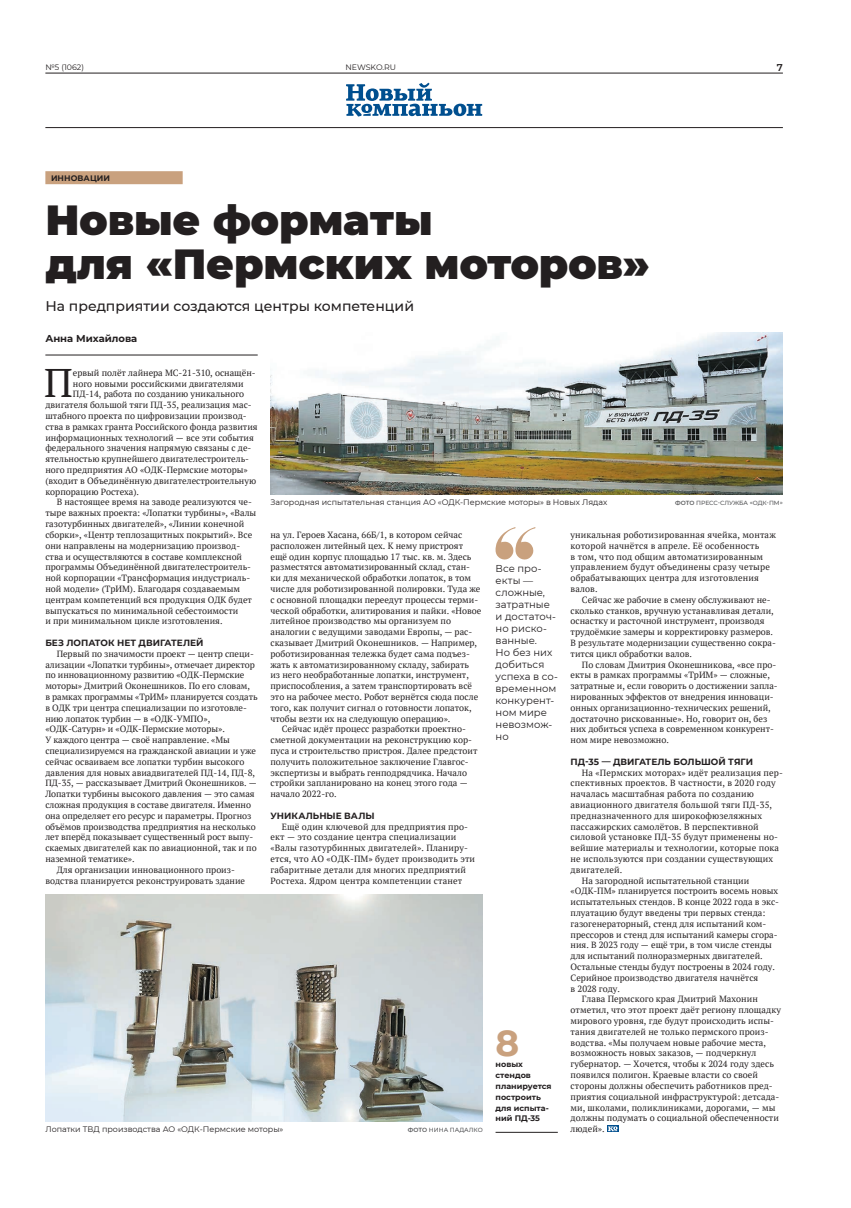
<style>
.page{position:relative;width:851px;height:1208px;background:#fff}
.page>*{position:absolute;margin:0;border:0;box-sizing:border-box;transform-origin:0 0}
.Заголовок_42{font:900 42px/43.2px "Montserrat";color:#231f20}
.Первый_абзац{font:39.9px "PT Serif";color:#231f20}
.Цифра36{font:700 36px "Montserrat";color:#c9a17e}
.Лид{font:500 14px "Montserrat";color:#231f20}
.Цитата_2{font:10px/12px "Montserrat";color:#231f20}
.Автор{font:700 10px "Montserrat";color:#231f20}
.t1{font:600 9.9px "Montserrat";color:#231f20}
.Основной_текст{font:9px/10.8px "PT Serif";color:#231f20}
.Первый_абзац-2{font:9px "PT Serif";color:#231f20}
.Подзаг_в_тексте{font:700 9px "Montserrat";color:#231f20}
.Подпись_к_фото{font:8px "Montserrat";color:#231f20}
.Факты_и_цифры{font:700 8px/10.8px "Montserrat";color:#231f20}
.Рубрика{font:700 8px "Montserrat";letter-spacing:.005em;color:#231f20}
.t2{font:7.9px "Montserrat";color:#231f20}
.Фотограф{font:500 6px "Montserrat";color:#57585a}
.s1{font-weight:600}
</style>
<div class="page">
<hr style="left:45px;top:127px;width:737px;height:1px;background:#231f20">
<hr style="left:45px;top:73px;width:737px;height:1px;background:#231f20">
<svg style="left:346px;top:83px;width:136px;height:34px"></svg>
<hr style="left:45px;top:355px;width:213px;height:1px;background:#231f20">
<div style="left:45px;top:171px;width:138px;height:13px;background:#c9a17e"></div>
<svg style="left:607px;top:1125px;width:11px;height:7px"></svg>
<svg style="left:607px;top:1126px;width:10px;height:5px"></svg>
<img style="left:270px;top:333px;width:512px;height:162px">
<img style="left:45px;top:894px;width:437px;height:227px">
<hr style="left:495px;top:1132px;width:62px;height:1px;background:#231f20">
<svg style="left:495px;top:527px;width:40px;height:32px"></svg>
<p class="t2" style="left:45px;top:62px;width:40px">№5 (1062)</p>
<p class="t2" style="left:345px;top:62px;width:52px">NEWSKO.RU</p>
<p class="t1" style="left:776px;top:60px;width:7px">7</p>
<p class="Рубрика" style="left:51px;top:173px;width:60px">ИННОВАЦИИ</p>
<p class="Заголовок_42" style="left:45px;top:196px;width:606px">Новые форматы<br>для «Пермских моторов»</p>
<p class="Лид" style="left:45px;top:296px;width:370px">На предприятии создаются центры компетенций</p>
<p class="Автор" style="left:45px;top:332px;width:93px">Анна Михайлова</p>
<p class="Первый_абзац" style="left:44px;top:357px;width:30px">П</p>
<p class="Первый_абзац-2" style="left:73px;top:367px;width:184px">ервый полёт лайнера МС-21-310, оснащён-</p>
<p class="Первый_абзац-2" style="left:73px;top:377px;width:172px">ного новыми российскими двигателями</p>
<p class="Первый_абзац-2" style="left:73px;top:388px;width:173px">ПД-14, работа по созданию уникального</p>
<p class="Первый_абзац-2" style="left:45px;top:399px;width:208px">двигателя большой тяги ПД-35, реализация мас-</p>
<p class="Первый_абзац-2" style="left:45px;top:410px;width:203px">штабного проекта по цифровизации производ-</p>
<p class="Первый_абзац-2" style="left:45px;top:421px;width:214px">ства в рамках гранта Российского фонда развития</p>
<p class="Первый_абзац-2" style="left:45px;top:431px;width:210px">информационных технологий — все эти события</p>
<p class="Первый_абзац-2" style="left:45px;top:442px;width:207px">федерального значения напрямую связаны с де-</p>
<p class="Первый_абзац-2" style="left:45px;top:453px;width:205px">ятельностью крупнейшего двигателестроитель-</p>
<p class="Первый_абзац-2" style="left:45px;top:464px;width:204px">ного предприятия АО «ОДК-Пермские моторы»</p>
<p class="Первый_абзац-2" style="left:45px;top:475px;width:212px">(входит в Объединённую двигателестроительную</p>
<p class="Первый_абзац-2" style="left:45px;top:485px;width:95px">корпорацию Ростеха).</p>
<p class="Основной_текст" style="left:45px;top:497px;width:212px;text-indent:11px">В настоящее время на заводе реализуются че&shy;тыре важных проекта: «Лопатки турбины», «Валы газотурбинных двигателей», «Линии конечной сборки», «Центр теплозащитных покрытий». Все они направлены на модернизацию производ&shy;ства и осуществляются в составе комплексной программы Объединённой двигателестроитель&shy;ной корпорации «Трансформация индустриаль&shy;ной модели» (ТрИМ). Благодаря создаваемым центрам компетенций вся продукция ОДК будет выпускаться по минимальной себестоимости<br>и при минимальном цикле изготовления.</p>
<p class="Подзаг_в_тексте" style="left:45px;top:636px;width:159px">БЕЗ ЛОПАТОК НЕТ ДВИГАТЕЛЕЙ</p>
<p class="Основной_текст" style="left:45px;top:648px;width:214px;text-indent:11px">Первый по значимости проект — центр специ&shy;ализации «Лопатки турбины», отмечает директор по инновационному развитию «ОДК-Пермские моторы» Дмитрий Оконешников. По его словам,<br>в рамках программы «ТрИМ» планируется создать в ОДК три центра специализации по изготовле&shy;нию лопаток турбин — в «ОДК-УМПО», «ОДК-Сатурн» и «ОДК-Пермские моторы».<br>У каждого центра — своё направление. «Мы специализируемся на гражданской авиации и уже сейчас осваиваем все лопатки турбин высокого давления для новых авиадвигателей ПД-14, ПД-8, ПД-35, — рассказывает Дмитрий Оконешников. — Лопатки турбины высокого давления — это самая сложная продукция в составе двигателя. Именно она определяет его ресурс и параметры. Прогноз объёмов производства предприятия на несколько лет вперёд показывает существенный рост выпу&shy;скаемых двигателей как по авиационной, так и по наземной тематике».</p>
<p class="Основной_текст" style="left:45px;top:864px;width:201px;text-align:center">Для организации инновационного произ&shy;водства планируется реконструировать здание</p>
<p class="Подпись_к_фото" style="left:270px;top:497px;width:338px">Загородная испытательная станция АО «ОДК-Пермские моторы» в Новых Лядах</p>
<p class="Фотограф" style="left:675px;top:499px;width:109px"><span class="s1">ФОТО</span> ПРЕСС-СЛУЖБА «ОДК-ПМ»</p>
<p class="Основной_текст" style="left:570px;top:529px;width:207px">уникальная роботизированная ячейка, монтаж которой начнётся в апреле. Её особенность<br>в том, что под общим автоматизированным управлением будут объединены сразу четыре обрабатывающих центра для изготовления валов.</p>
<p class="Основной_текст" style="left:570px;top:594px;width:207px;text-indent:11px">Сейчас же рабочие в смену обслуживают не&shy;сколько станков, вручную устанавливая детали, оснастку и расточной инструмент, производя трудоёмкие замеры и корректировку размеров.<br>В результате модернизации существенно сокра&shy;тится цикл обработки валов.</p>
<p class="Основной_текст" style="left:570px;top:659px;width:209px;text-indent:11px">По словам Дмитрия Оконешникова, «все про&shy;екты в рамках программы «ТрИМ» — сложные, затратные и, если говорить о достижении запла&shy;нированных эффектов от внедрения инноваци&shy;онных организационно-технических решений, достаточно рискованные». Но, говорит он, без них добиться успеха в современном конкурент&shy;ном мире невозможно.</p>
<p class="Подзаг_в_тексте" style="left:570px;top:755px;width:184px">ПД-35 — ДВИГАТЕЛЬ БОЛЬШОЙ ТЯГИ</p>
<p class="Основной_текст" style="left:570px;top:767px;width:214px;text-indent:11px">На «Пермских моторах» идёт реализация пер&shy;спективных проектов. В частности, в 2020 году началась масштабная работа по созданию авиационного двигателя большой тяги ПД-35, предназначенного для широкофюзеляжных пассажирских самолётов. В перспективной силовой установке ПД-35 будут применены но&shy;вейшие материалы и технологии, которые пока не используются при создании существующих двигателей.</p>
<p class="Основной_текст" style="left:570px;top:875px;width:210px;text-indent:11px">На загородной испытательной станции «ОДК-ПМ» планируется построить восемь новых испытательных стендов. В конце 2022 года в экс&shy;плуатацию будут введены три первых стенда: газогенераторный, стенд для испытаний ком&shy;прессоров и стенд для испытаний камеры сгора&shy;ния. В 2023 году — ещё три, в том числе стенды для испытаний полноразмерных двигателей.<br>Остальные стенды будут построены в 2024 году.<br>Серийное производство двигателя начнётся<br>в 2028 году.</p>
<p class="Основной_текст" style="left:570px;top:993px;width:212px;text-indent:11px">Глава Пермского края Дмитрий Махонин отметил, что этот проект даёт региону площадку мирового уровня, где будут происходить испы&shy;тания двигателей не только пермского произ&shy;водства. «Мы получаем новые рабочие места, возможность новых заказов, — подчеркнул губернатор. — Хочется, чтобы к 2024 году здесь появился полигон. Краевые власти со своей стороны должны обеспечить работников пред&shy;приятия социальной инфраструктурой: детсада&shy;ми, школами, поликлиниками, дорогами, — мы должны подумать о социальной обеспеченности людей».</p>
<p class="Основной_текст" style="left:270px;top:529px;width:212px">на ул. Героев Хасана, 66Б/1, в котором сейчас расположен литейный цех. К нему пристроят ещё один корпус площадью 17 тыс. кв. м. Здесь разместятся автоматизированный склад, стан&shy;ки для механической обработки лопаток, в том числе для роботизированной полировки. Туда же с основной площадки переедут процессы терми&shy;ческой обработки, алитирования и пайки. «Новое литейное производство мы организуем по аналогии с ведущими заводами Европы, — рас&shy;сказывает Дмитрий Оконешников. — Например, роботизированная тележка будет сама подъез&shy;жать к автоматизированному складу, забирать<br>из него необработанные лопатки, инструмент, приспособления, а затем транспортировать всё это на рабочее место. Робот вернётся сюда после того, как получит сигнал о готовности лопаток, чтобы везти их на следующую операцию».</p>
<p class="Основной_текст" style="left:270px;top:723px;width:208px;text-indent:11px">Сейчас идёт процесс разработки проектно&shy;сметной документации на реконструкцию кор&shy;пуса и строительство пристроя. Далее предстоит получить положительное заключение Главгос&shy;экспертизы и выбрать генподрядчика. Начало стройки запланировано на конец этого года — начало 2022-го.</p>
<p class="Подзаг_в_тексте" style="left:270px;top:809px;width:106px">УНИКАЛЬНЫЕ ВАЛЫ</p>
<p class="Основной_текст" style="left:270px;top:821px;width:206px;text-indent:11px">Ещё один ключевой для предприятия про&shy;ект — это создание центра специализации «Валы газотурбинных двигателей». Планиру&shy;ется, что АО «ОДК-ПМ» будет производить эти габаритные детали для многих предприятий Ростеха. Ядром центра компетенции станет</p>
<p class="Цитата_2" style="left:495px;top:561px;width:64px">Все про&shy;екты — сложные, затратные и достаточ&shy;но риско&shy;ванные.<br>Но без них добиться успеха в со&shy;временном конкурент&shy;ном мире невозмож&shy;но</p>
<p class="Цифра36" style="left:495px;top:1017px;width:25px">8</p>
<p class="Факты_и_цифры" style="left:495px;top:1058px;width:57px">новых стендов планируется построить для испыта&shy;ний ПД-35</p>
<p class="Подпись_к_фото" style="left:45px;top:1123px;width:239px">Лопатки ТВД производства АО «ОДК-Пермские моторы»</p>
<p class="Фотограф" style="left:408px;top:1125px;width:76px"><span class="s1">ФОТО</span> НИНА ПАДАЛКО</p>
</div>
